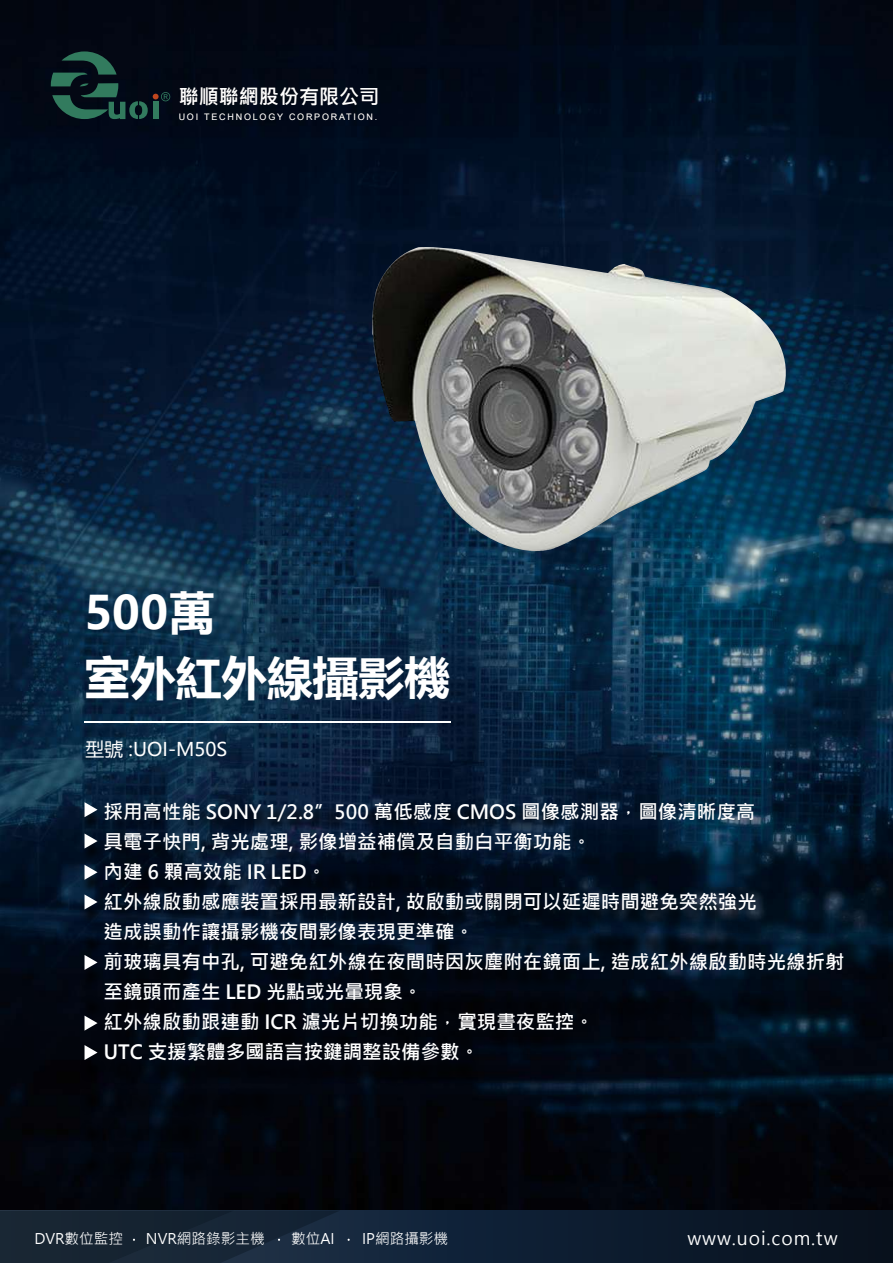
<style>
.page{position:relative;width:893px;height:1263px;background:#fff}
.page>*{position:absolute;margin:0;border:0;box-sizing:border-box;transform-origin:0 0}
.t1{font:700 45.75px "Microsoft Ya Hei";color:#fff}
.t2{font:700 20.1px "Microsoft Jheng Hei";color:#fff}
.t3{font:700 19.5px/30px "Microsoft Jheng Hei";color:#fff}
.t4{font:18.75px "Microsoft Ya Hei";color:#fff}
.t5{font:18px "Microsoft Jheng Hei";letter-spacing:.05em;color:#fff}
.t6{font:14.7px "Microsoft Jheng Hei";color:#fff}
.t7{font:9px "Arial";letter-spacing:.2em;color:#fff}
</style>
<div class="page">
<img style="left:0;top:0;width:893px;height:1211px">
<hr style="left:84px;top:721px;width:367px;height:2px;background:#fff">
<svg style="left:340px;top:1211px;width:553px;height:52px;background:#0d1c2e"></svg>
<svg style="left:0;top:1210px;width:340px;height:53px;background:#172636"></svg>
<img style="left:78px;top:799px;width:721px;height:387px">
<svg style="left:51px;top:51px;width:119px;height:68px;background:#102929"></svg>
<svg style="left:85px;top:894px;width:13px;height:15px"></svg>
<svg style="left:85px;top:865px;width:13px;height:15px"></svg>
<svg style="left:85px;top:833px;width:13px;height:15px"></svg>
<svg style="left:85px;top:802px;width:13px;height:15px"></svg>
<svg style="left:85px;top:1015px;width:13px;height:15px"></svg>
<svg style="left:85px;top:955px;width:13px;height:15px"></svg>
<svg style="left:85px;top:1045px;width:13px;height:15px"></svg>
<img style="left:367px;top:247px;width:434px;height:317px">
<p class="t2" style="left:179px;top:84px;width:202px">聯順聯網股份有限公司</p>
<p class="t7" style="left:179px;top:111px;width:200px">UOI TECHNOLOGY CORPORATION.</p>
<h1 class="t1" style="left:84px;top:580px;width:132px">500萬</h1>
<h1 class="t1" style="left:84px;top:645px;width:367px">室外紅外線攝影機</h1>
<p class="t4" style="left:85px;top:736px;width:143px">型號 :UOI-M50S</p>
<p class="t3" style="left:104px;top:796px;width:743px">採用高性能 SONY 1/2.8”500 萬低感度 CMOS 圖像感測器，圖像清晰度高<br>具電子快門, 背光處理, 影像增益補償及自動白平衡功能。<br>內建 6 顆高效能 IR LED。<br>紅外線啟動感應裝置採用最新設計, 故啟動或關閉可以延遲時間避免突然強光<br>造成誤動作讓攝影機夜間影像表現更準確。<br>前玻璃具有中孔, 可避免紅外線在夜間時因灰塵附在鏡面上, 造成紅外線啟動時光線折射至鏡頭而產生 LED 光點或光暈現象。<br>紅外線啟動跟連動 ICR 濾光片切換功能，實現晝夜監控。<br>UTC 支援繁體多國語言按鍵調整設備參數。</p>
<p class="t6" style="left:34px;top:1230px;width:90px">DVR數位監控</p>
<p class="t6" style="left:146px;top:1230px;width:120px">NVR網路錄影主機</p>
<p class="t6" style="left:291px;top:1230px;width:45px">數位AI</p>
<p class="t6" style="left:362px;top:1230px;width:88px">IP網路攝影機</p>
<p class="t5" style="left:687px;top:1227px;width:152px">www.uoi.com.tw</p>
</div>
